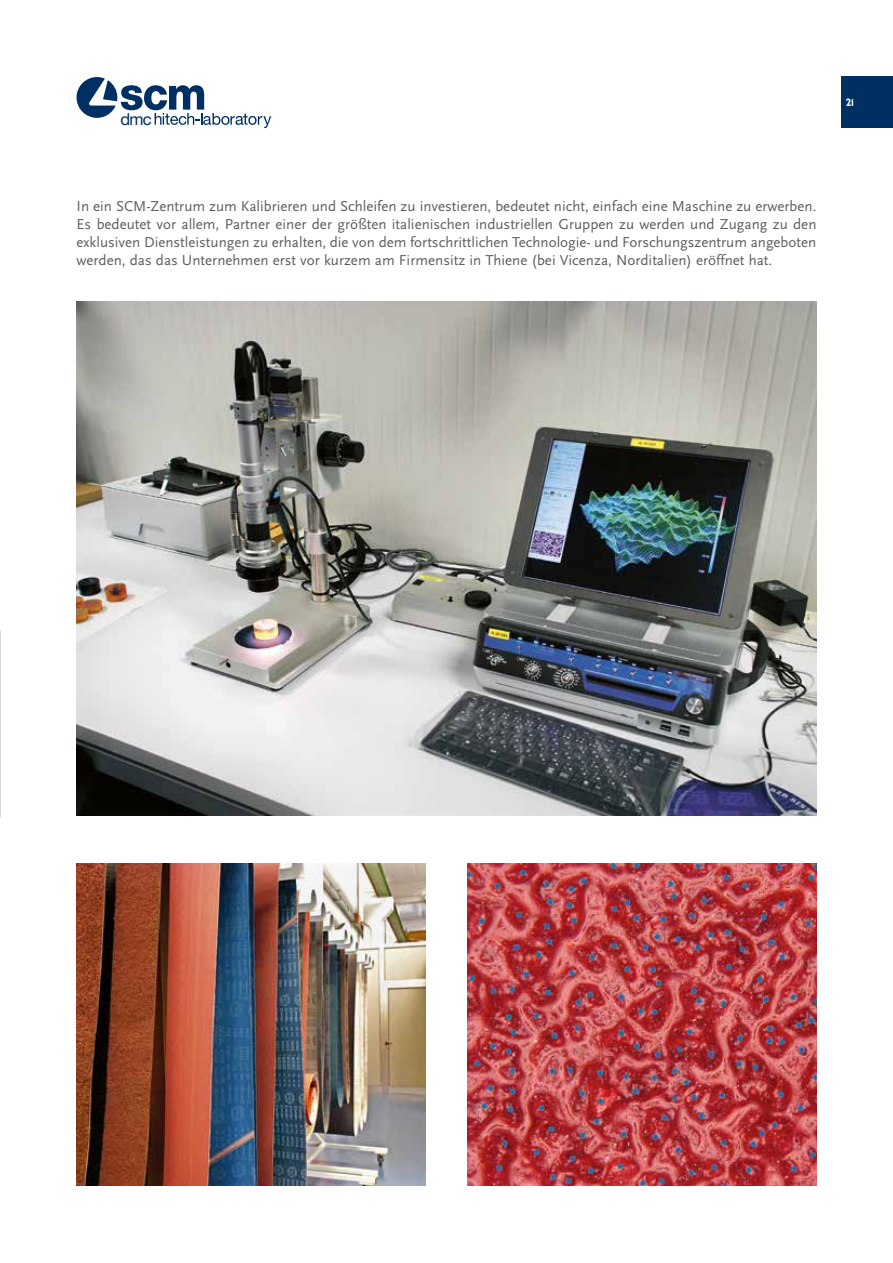
<style>
.page{position:relative;width:893px;height:1263px;background:#fff}
.page>*{position:absolute;margin:0;border:0;box-sizing:border-box;transform-origin:0 0}
.t1{font:16.5px "Helvetica Neue LT Std";color:#002f63}
.t2{font:15px/18px "Scala Sans";color:#5e5e5d;text-align:justify}
.t3{font:800 10.5px "P22 Underground";color:#fff}
</style>
<div class="page">
<div style="left:842px;top:77px;width:51px;height:51px;background:#002f63"></div>
<img style="left:77px;top:302px;width:739px;height:514px">
<img style="left:468px;top:863px;width:348px;height:323px">
<img style="left:77px;top:863px;width:348px;height:323px">
<svg style="left:77px;top:77px;width:194px;height:51px"></svg>
<p class="t1" style="left:120px;top:109px;width:33px">dmc</p>
<p class="t2" style="left:77px;top:197px;width:741px">In ein SCM-Zentrum zum Kalibrieren und Schleifen zu investieren, bedeutet nicht, einfach eine Maschine zu erwerben.<br>Es bedeutet vor allem, Partner einer der größten italienischen industriellen Gruppen zu werden und Zugang zu den exklusiven Dienstleistungen zu erhalten, die von dem fortschrittlichen Technologie- und Forschungszentrum angeboten werden, das das Unternehmen erst vor kurzem am Firmensitz in Thiene (bei Vicenza, Norditalien) eröffnet hat.</p>
<p class="t3" style="left:845px;top:96px;width:16px">O9</p>
<p class="t3" style="left:846px;top:96px;width:9px">21</p>
</div>
